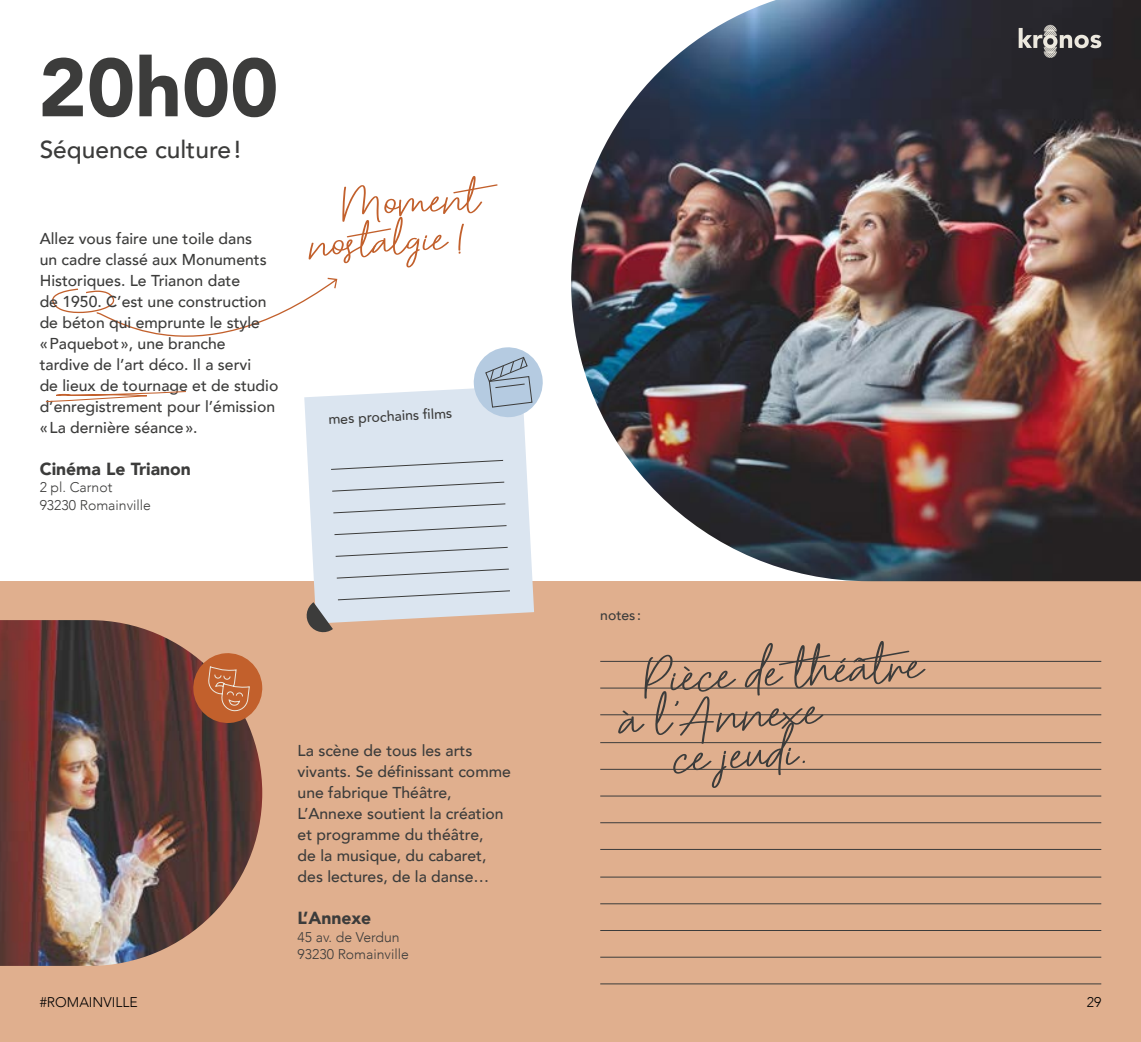
<style>
.page{position:relative;width:1141px;height:1042px;background:#fff}
.page>*{position:absolute;margin:0;border:0;box-sizing:border-box;transform-origin:0 0}
.t1{font:900 81.55px "Avenir";color:#3c3c3b}
.t2{font:50.4px "Hesterica";color:#3c3c3b;scale:1.39 1}
.t3{font:43.57px/38.3px "Hesterica";color:#c2602c;scale:1.39 1}
.t4{font:500 24.5px "Avenir";color:#3c3c3b}
.t5{font:900 17.5px "Avenir";color:#3c3c3b}
.t6{font:500 15.75px/21px "Avenir";color:#3c3c3b}
.t7{font:300 14px/17.5px "Avenir";color:#3c3c3b}
.t8{font:500 14px "Avenir";color:#3c3c3b}
.t9{font:300 14px "Avenir";color:#000}
</style>
<div class="page">
<div style="left:570px;top:581px;width:571px;height:461px;background:#e0af8e"></div>
<div style="left:0;top:581px;width:570px;height:461px;background:#e0af8e"></div>
<img style="left:571px;top:0;width:570px;height:581px">
<svg style="left:304px;top:388px;width:230px;height:226px;background:#dde6f0"></svg>
<svg style="left:331px;top:460px;width:173px;height:10px;background:#cbd4dd"></svg>
<svg style="left:335px;top:547px;width:173px;height:10px;background:#cbd4dd"></svg>
<svg style="left:333px;top:503px;width:173px;height:10px;background:#cbd4dd"></svg>
<svg style="left:304px;top:590px;width:206px;height:43px"></svg>
<svg style="left:332px;top:482px;width:173px;height:9px;background:#c9d2dc"></svg>
<svg style="left:336px;top:569px;width:173px;height:9px;background:#c9d2dc"></svg>
<svg style="left:334px;top:525px;width:173px;height:10px;background:#cbd4dd"></svg>
<hr style="left:600px;top:930px;width:501px;height:1px;background:#3c3c3b">
<hr style="left:600px;top:877px;width:501px;height:1px;background:#3c3c3b">
<hr style="left:600px;top:983px;width:501px;height:1px;background:#3c3c3b">
<hr style="left:600px;top:957px;width:501px;height:1px;background:#3c3c3b">
<hr style="left:600px;top:903px;width:501px;height:1px;background:#3c3c3b">
<hr style="left:600px;top:796px;width:501px;height:1px;background:#3c3c3b">
<hr style="left:600px;top:742px;width:501px;height:1px;background:#3c3c3b">
<hr style="left:600px;top:849px;width:501px;height:1px;background:#3c3c3b">
<hr style="left:600px;top:822px;width:501px;height:1px;background:#3c3c3b">
<hr style="left:600px;top:769px;width:501px;height:1px;background:#3c3c3b">
<hr style="left:600px;top:661px;width:501px;height:1px;background:#3c3c3b">
<hr style="left:600px;top:714px;width:501px;height:1px;background:#3c3c3b">
<hr style="left:600px;top:688px;width:501px;height:1px;background:#3c3c3b">
<svg style="left:45px;top:277px;width:293px;height:126px"></svg>
<img style="left:0;top:620px;width:262px;height:346px">
<svg style="left:192px;top:652px;width:71px;height:72px"></svg>
<svg style="left:472px;top:347px;width:71px;height:71px"></svg>
<svg style="left:1019px;top:25px;width:82px;height:33px;background:#626060"></svg>
<h1 class="t1" style="left:39px;top:18px;width:241px">20h00</h1>
<h3 class="t4" style="left:40px;top:129px;width:203px">Séquence culture!</h3>
<p class="t6" style="left:40px;top:227px;width:240px">Allez vous faire une toile dans<br>un cadre classé aux Monuments<br>Historiques. Le Trianon date<br>de 1950. C’est une construction de béton qui emprunte le style «Paquebot », une branche tardive de l’art déco. Il a servi<br>de lieux de tournage et de studio d’enregistrement pour l’émission «La dernière séance».</p>
<p class="t5" style="left:40px;top:454px;width:153px">Cinéma Le Trianon</p>
<p class="t7" style="left:40px;top:479px;width:113px">2 pl. Carnot<br>93230 Romainville</p>
<h3 class="t3" style="left:307px;top:178px;width:126px;text-indent:34px;rotate:-3deg">Moment nostalgie !</h3>
<p class="t8" style="left:328px;top:407px;width:125px;rotate:-3deg">mes prochains fi lms</p>
<p class="t6" style="left:298px;top:739px;width:215px">La scène de tous les arts vivants. Se définissant comme une fabrique Théâtre,<br>L’Annexe soutient la création et programme du théâtre,<br>de la musique, du cabaret, des lectures, de la danse…</p>
<p class="t5" style="left:298px;top:903px;width:75px">L’Annexe</p>
<p class="t7" style="left:298px;top:928px;width:113px">45 av. de Verdun<br>93230 Romainville</p>
<p class="t8" style="left:600px;top:603px;width:42px">notes :</p>
<h2 class="t2" style="left:642px;top:639px;width:203px;rotate:-3deg">Pièce de théâtre</h2>
<h2 class="t2" style="left:618px;top:680px;width:146px;rotate:-3deg">à l'Annexe</h2>
<h2 class="t2" style="left:672px;top:718px;width:98px;rotate:-3deg">ce jeudi.</h2>
<p class="t9" style="left:40px;top:994px;width:100px">#ROMAINVILLE</p>
<p class="t9" style="left:1087px;top:994px;width:16px">29</p>
</div>
